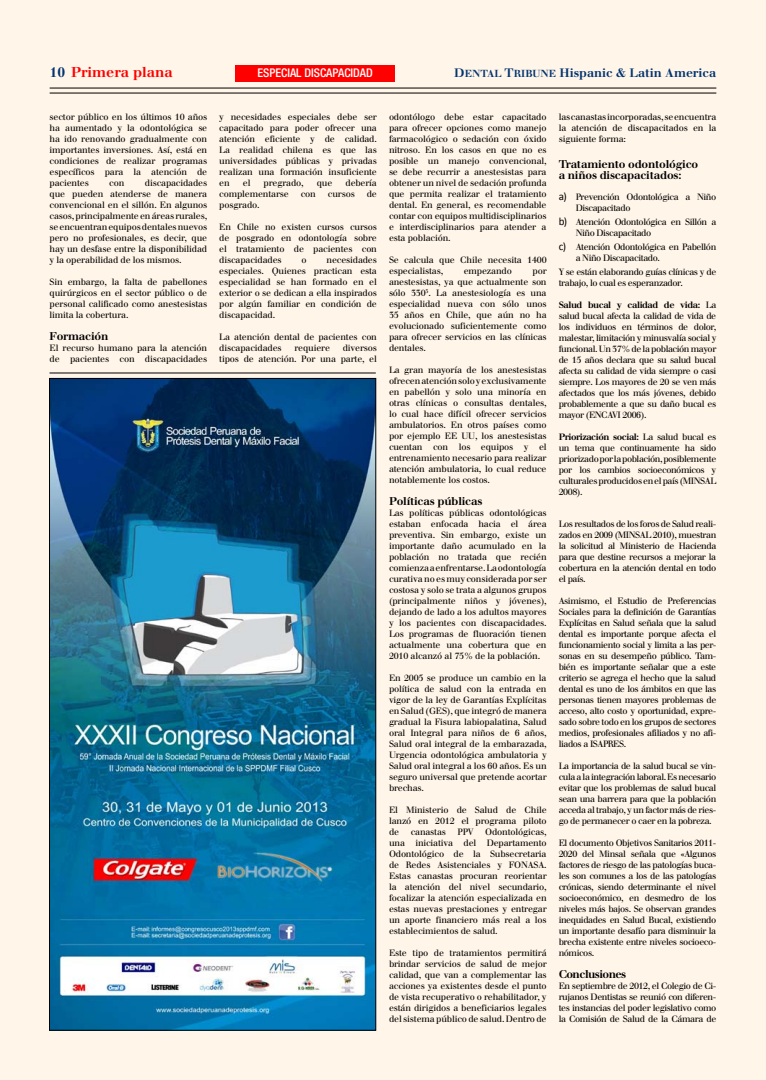
<style>
.page{position:relative;width:766px;height:1080px;background:#fff}
.page>*{position:absolute;margin:0;border:0;box-sizing:border-box;transform-origin:0 0}
.t1{font:700 14px "Walbaum";color:#f00}
.t2{font:700 12px "Walbaum";color:#003370}
.t3{font:500 condensed 12px "Helvetica Neue";color:#fff}
.t4{font:700 11px/11px "Walbaum";letter-spacing:-.02em;color:#000}
.t5{font:700 11px "Walbaum";letter-spacing:-.05em;color:#000}
.t6{font:9px/11px "Walbaum";letter-spacing:-.02em;color:#000;text-align:justify}
.t7{font:9px/11px "Walbaum";letter-spacing:-.05em;color:#000}
.s1{color:#003370}
.s2{font-size:10px}
.s3{font-family:"Calibri";font-size:11px}
.s4{font-weight:700}
</style>
<div class="page">
<div style="left:0;top:0;width:765px;height:1080px;background:#fff5e8"></div>
<hr style="left:50px;top:88px;width:666px;height:1px;background:#000">
<hr style="left:50px;top:93px;width:666px;height:1px;background:#000">
<img style="left:51px;top:380px;width:323px;height:648px">
<hr style="left:49px;top:373px;width:326px;height:1px;background:#000">
<div style="left:235px;top:65px;width:160px;height:16px;background:#f00"></div>
<h1 class="t1" style="left:50px;top:63px;width:125px"><span class="s1">10</span> Primera plana</h1>
<h2 class="t3" style="left:257px;top:66px;width:117px">ESPECIAL DISCAPACIDAD</h2>
<h2 class="t2" style="left:454px;top:65px;width:263px">D<span class="s2">ENTAL</span> T<span class="s2">RIBUNE</span> Hispanic &amp; Latin America</h2>
<p class="t6" style="left:50px;top:112px;width:159px">sector público en los últimos 10 años ha aumentado y la odontológica se ha ido renovando gradualmente con importantes inversiones. Así, está en condiciones de realizar programas específicos para la atención de pacientes</p>
<p class="t6" style="left:50px;top:178px;width:159px;text-indent:95px">discapacidades que pueden atenderse de manera convencional en el sillón. En algunos casos, principalmente en áreas rurales, se encuentran equipos dentales nuevos pero no profesionales, es decir, que hay un desfase entre la disponibilidad y la operabilidad de los mismos.</p>
<p class="t6" style="left:50px;top:277px;width:159px">Sin embargo, la falta de pabellones quirúrgicos en el sector público o de personal calificado como anestesistas limita la cobertura.</p>
<p class="t4" style="left:50px;top:331px;width:60px">Formación</p>
<p class="t6" style="left:50px;top:343px;width:159px">El recurso humano para la atención de pacientes con discapacidades</p>
<p class="t6" style="left:109px;top:178px;width:17px">con</p>
<p class="t6" style="left:219px;top:112px;width:159px">y necesidades especiales debe ser capacitado para poder ofrecer una atención eficiente y de calidad.<br>La realidad chilena es que las universidades públicas y privadas realizan una formación insuficiente en</p>
<p class="t6" style="left:243px;top:178px;width:9px">el</p>
<p class="t6" style="left:263px;top:178px;width:42px">pregrado,</p>
<p class="t6" style="left:317px;top:178px;width:17px">que</p>
<p class="t6" style="left:345px;top:178px;width:33px">debería</p>
<p class="t6" style="left:219px;top:189px;width:71px">complementarse</p>
<p class="t6" style="left:301px;top:189px;width:17px">con</p>
<p class="t6" style="left:328px;top:189px;width:28px">cursos</p>
<p class="t6" style="left:367px;top:189px;width:12px">de</p>
<p class="t6" style="left:219px;top:200px;width:42px">posgrado.</p>
<p class="t6" style="left:219px;top:222px;width:159px">En Chile no existen cursos cursos de posgrado en odontología sobre el tratamiento de pacientes con discapacidades</p>
<p class="t6" style="left:219px;top:255px;width:159px;text-indent:107px">necesidades especiales. Quienes practican esta especialidad se han formado en el exterior o se dedican a ella inspirados por algún familiar en condición de discapacidad.</p>
<p class="t6" style="left:219px;top:332px;width:159px">La atención dental de pacientes con discapacidades</p>
<p class="t6" style="left:301px;top:255px;width:7px">o</p>
<p class="t6" style="left:219px;top:343px;width:159px;text-align:right">diversos<br>tipos de atención. Por una parte, el</p>
<p class="t6" style="left:294px;top:343px;width:37px">requiere</p>
<p class="t6" style="left:389px;top:112px;width:159px">odontólogo debe estar capacitado para ofrecer opciones como manejo farmacológico o sedación con óxido nitroso. En los casos en que no es posible un manejo convencional, se debe recurrir a anestesistas para obtener un nivel de sedación profunda que permita realizar el tratamiento dental. En general, es recomendable contar con equipos multidisciplinarios e interdisciplinarios para atender a esta población.</p>
<p class="t6" style="left:389px;top:255px;width:159px">Se calcula que Chile necesita 1400 especialistas,</p>
<p class="t6" style="left:463px;top:266px;width:50px">empezando</p>
<p class="t6" style="left:389px;top:266px;width:159px;text-indent:143px">por anestesistas, ya que actualmente son sólo 330<sup>3</sup>. La anestesiología es una especialidad nueva con sólo unos 35 años en Chile, que aún no ha evolucionado suficientemente como para ofrecer servicios en las clínicas dentales.</p>
<p class="t6" style="left:389px;top:365px;width:159px">La gran mayoría de los anestesistas ofrecen atención solo y exclusivamente en pabellón y solo una minoría en otras clínicas o consultas dentales, lo cual hace difícil ofrecer servicios ambulatorios. En otros países como por ejemplo EE UU, los anestesistas cuentan con los equipos y el entrenamiento necesario para realizar atención ambulatoria, lo cual reduce notablemente los costos.</p>
<p class="t4" style="left:389px;top:496px;width:95px">Políticas públicas</p>
<p class="t6" style="left:389px;top:508px;width:159px">Las políticas públicas odontológicas estaban enfocada hacia el área preventiva. Sin embargo, existe un importante daño acumulado en la población no tratada que recién comienza a enfrentarse. La odontología curativa no es muy considerada por ser costosa y solo se trata a algunos grupos (principalmente niños y jóvenes), dejando de lado a los adultos mayores y los pacientes con discapacidades.<br>Los programas de fluoración tienen actualmente una cobertura que en 2010 alcanzó al 75% de la población.</p>
<p class="t6" style="left:389px;top:673px;width:159px">En 2005 se produce un cambio en la política de salud con la entrada en vigor de la ley de Garantías Explícitas en Salud (GES), que integró de manera gradual la Fisura labiopalatina, Salud oral Integral para niños de 6 años, Salud oral integral de la embarazada, Urgencia odontológica ambulatoria y Salud oral integral a los 60 años. Es un seguro universal que pretende acortar brechas.</p>
<p class="t6" style="left:389px;top:805px;width:159px">El Ministerio de Salud de Chile lanzó en 2012 el programa piloto de</p>
<p class="t6" style="left:389px;top:827px;width:159px;text-indent:96px">Odontológicas, una iniciativa del Departamento Odontológico de la Subsecretaria de Redes Asistenciales y FONASA.<br>Estas canastas procuran reorientar la atención del nivel secundario, focalizar la atención especializada en estas nuevas prestaciones y entregar un aporte financiero más real a los establecimientos de salud.</p>
<p class="t6" style="left:389px;top:948px;width:159px">Este tipo de tratamientos permitirá brindar servicios de salud de mejor calidad, que van a complementar las acciones ya existentes desde el punto de vista recuperativo o rehabilitador, y están dirigidos a beneficiarios legales del sistema público de salud. Dentro de</p>
<p class="t6" style="left:410px;top:827px;width:37px">canastas</p>
<p class="t6" style="left:457px;top:827px;width:18px">PPV</p>
<p class="t6" style="left:558px;top:112px;width:159px">las canastas incorporadas, se encuentra la atención de discapacitados en la siguiente forma:</p>
<p class="t4" style="left:558px;top:159px;width:141px">Tratamiento odontológico a niños discapacitados:</p>
<p class="t7" style="left:575px;top:192px;width:142px;text-indent:-17px"><span class="s3">a)</span> Prevención Odontológica a Niño<br>Discapacitado</p>
<p class="t7" style="left:575px;top:217px;width:142px;text-indent:-17px"><span class="s3">b)</span> Atención Odontológica en Sillón a<br>Niño Discapacitado</p>
<p class="t7" style="left:575px;top:242px;width:142px;text-indent:-17px"><span class="s3">c)</span> Atención Odontológica en Pabellón a Niño Discapacitado.</p>
<p class="t7" style="left:558px;top:266px;width:159px">Y se están elaborando guías clínicas y de trabajo, lo cual es esperanzador.</p>
<p class="t6" style="left:558px;top:299px;width:159px"><span class="s4">Salud bucal y calidad de vida:</span> La salud bucal afecta la calidad de vida de los individuos en términos de dolor, malestar, limitación y minusvalía social y funcional. Un 37% de la población mayor de 15 años declara que su salud bucal afecta su calidad de vida siempre o casi siempre. Los mayores de 20 se ven más afectados que los más jóvenes, debido probablemente a que su daño bucal es mayor (ENCAVI 2006).</p>
<p class="t6" style="left:558px;top:431px;width:159px"><span class="s4">Priorización social:</span> La salud bucal es un tema que continuamente ha sido priorizado por la población, posiblemente por los cambios socioeconómicos y culturales producidos en el país (MINSAL 2008).</p>
<p class="t6" style="left:558px;top:518px;width:159px">Los resultados de los foros de Salud reali&shy;zados en 2009 (MINSAL 2010), muestran la solicitud al Ministerio de Hacienda para que destine recursos a mejorar la cobertura en la atención dental en todo el país.</p>
<p class="t6" style="left:558px;top:595px;width:159px">Asimismo, el Estudio de Preferencias Sociales para la definición de Garantías Explícitas en Salud señala que la salud dental es importante porque afecta el funcionamiento social y limita a las per&shy;sonas en su desempeño público. Tam&shy;bién es importante señalar que a este criterio se agrega el hecho que la salud dental es uno de los ámbitos en que las personas tienen mayores problemas de acceso, alto costo y oportunidad, expre&shy;sado sobre todo en los grupos de sectores medios, profesionales afiliados y no afi&shy;liados a ISAPRES.</p>
<p class="t6" style="left:558px;top:760px;width:159px">La importancia de la salud bucal se vin&shy;cula a la integración laboral. Es necesario evitar que los problemas de salud bucal sean una barrera para que la población acceda al trabajo, y un factor más de ries&shy;go de permanecer o caer en la pobreza.</p>
<p class="t6" style="left:558px;top:837px;width:159px">El documento Objetivos Sanitarios 2011- 2020 del Minsal señala que «Algunos factores de riesgo de las patologías buca&shy;les son comunes a los de las patologías crónicas, siendo determinante el nivel socioeconómico, en desmedro de los niveles más bajos. Se observan grandes inequidades en Salud Bucal, existiendo un importante desafío para disminuir la brecha existente entre niveles socioeco&shy;nómicos.</p>
<p class="t5" style="left:558px;top:967px;width:69px">Conclusiones</p>
<p class="t6" style="left:558px;top:980px;width:159px">En septiembre de 2012, el Colegio de Ci&shy;rujanos Dentistas se reunió con diferen&shy;tes instancias del poder legislativo como la Comisión de Salud de la Cámara de</p>
</div>
